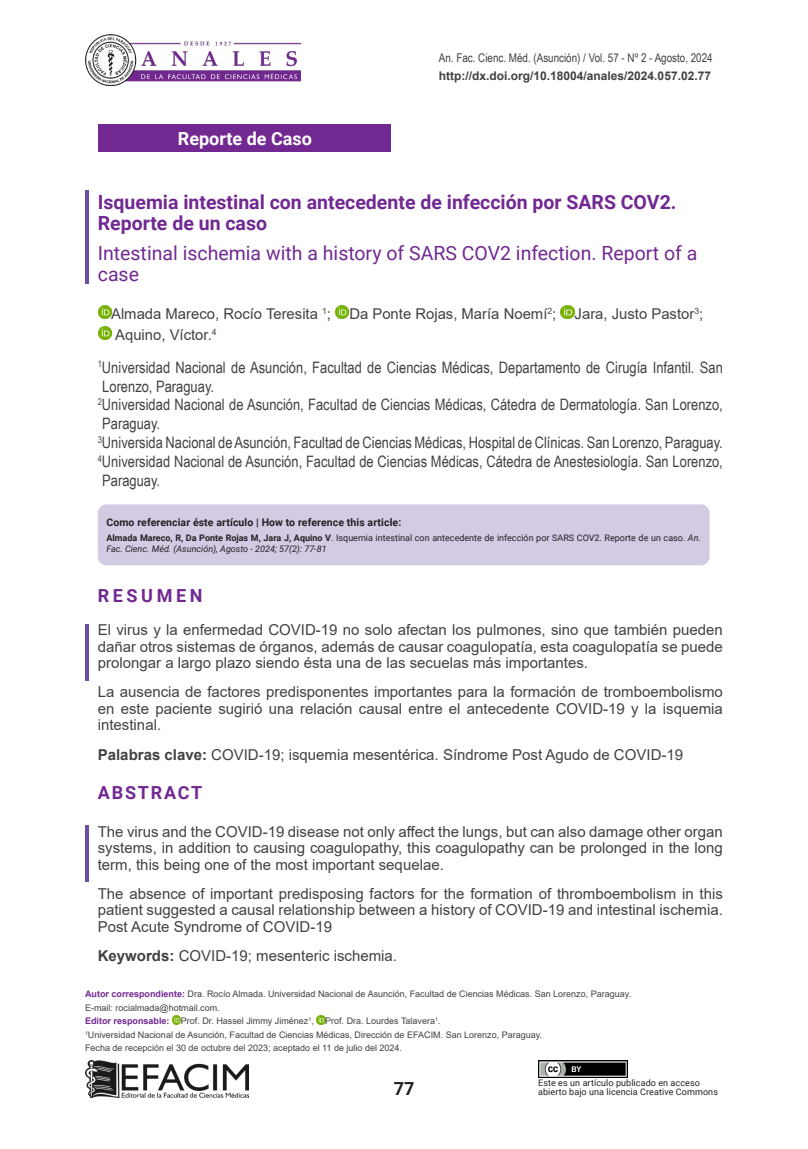
<style>
.page{position:relative;width:808px;height:1149px;background:#fff}
.page>*{position:absolute;margin:0;border:0;box-sizing:border-box;transform-origin:0 0}
.t1{font:700 19.5px/21px "Roboto";color:#712991}
.t2{font:19.5px/21px "Roboto";color:#712991}
.Tablas{font:700 18px "Roboto";color:#fff}
.t3{font:700 18px "Roboto";letter-spacing:.1em;color:#712991}
.t4{font:700 18px "Roboto";letter-spacing:.2em;color:#712991}
.t5{font:700 18px "Roboto";color:#231f20}
.t6{font:15.75px/18.9px "Arial Narrow";color:#414141}
.t7{font:15px/16.5px "Arial";color:#414141;text-align:justify}
.t8{font:14.85px "Arial";color:#414141}
.t9{font:12px "Arial Narrow";color:#414141}
.t10{font:700 12px "Arial";color:#414141}
.t11{font:700 10.5px "Roboto";letter-spacing:.01em;color:#231f20}
.t12{font:9px "Arial";color:#414141}
.t13{font:9px/10.8px "Roboto";color:#231f20}
.t14{font:700 9px "Arial";color:#712991}
.s1{font-weight:700}
.s2{font-style:italic}
.s3{font-weight:700;color:#712991}
</style>
<div class="page">
<hr style="left:85px;top:190px;width:4px;height:93px;background:#6d4da1">
<svg style="left:172px;top:1015px;width:9px;height:8px"></svg>
<svg style="left:316px;top:1015px;width:9px;height:8px"></svg>
<svg style="left:98px;top:305px;width:13px;height:13px"></svg>
<svg style="left:336px;top:305px;width:13px;height:13px"></svg>
<svg style="left:561px;top:305px;width:13px;height:13px"></svg>
<svg style="left:98px;top:326px;width:13px;height:13px"></svg>
<div style="left:98px;top:504px;width:611px;height:61px;background:#d3cae3;border-radius:9px"></div>
<div style="left:99px;top:124px;width:292px;height:28px;background:#712991"></div>
<hr style="left:85px;top:624px;width:4px;height:56px;background:#6d4da1">
<hr style="left:85px;top:825px;width:4px;height:56px;background:#6d4da1">
<img style="left:85px;top:1060px;width:163px;height:36px">
<img style="left:85px;top:34px;width:215px;height:51px">
<img style="left:538px;top:1060px;width:90px;height:16px">
<p class="Tablas" style="left:178px;top:126px;width:136px">Reporte de Caso</p>
<p class="t9" style="left:439px;top:49px;width:275px">An. Fac. Cienc. Méd. (Asunción) / Vol. 57 - Nº 2 - Agosto, 2024</p>
<p class="t10" style="left:439px;top:67px;width:274px">http://dx.doi.org/10.18004/anales/2024.057.02.77</p>
<p class="t1" style="left:98px;top:191px;width:580px">Isquemia intestinal con antecedente de infección por SARS COV2.<br>Reporte de un caso</p>
<p class="t2" style="left:98px;top:242px;width:601px">Intestinal ischemia with a history of SARS COV2 infection. Report of a case</p>
<p class="t8" style="left:111px;top:303px;width:594px">Almada Mareco, Rocío Teresita <sup>1</sup>; Da Ponte Rojas, María Noemí<sup>2</sup>; Jara, Justo Pastor<sup>3</sup>;</p>
<p class="t8" style="left:115px;top:324px;width:103px">Aquino, Víctor.<sup>4</sup></p>
<p class="t6" style="left:98px;top:357px;width:626px"><sup>1</sup>Universidad Nacional de Asunción, Facultad de Ciencias Médicas, Departamento de Cirugía Infantil. San<br>Lorenzo, Paraguay.</p>
<p class="t6" style="left:98px;top:394px;width:626px"><sup>2</sup>Universidad Nacional de Asunción, Facultad de Ciencias Médicas, Cátedra de Dermatología. San Lorenzo,<br>Paraguay.</p>
<p class="t6" style="left:98px;top:432px;width:627px"><sup>3</sup>Universida Nacional de Asunción, Facultad de Ciencias Médicas, Hospital de Clínicas. San Lorenzo, Paraguay.</p>
<p class="t6" style="left:98px;top:451px;width:627px"><sup>4</sup>Universidad Nacional de Asunción, Facultad de Ciencias Médicas, Cátedra de Anestesiología. San Lorenzo,<br>Paraguay.</p>
<p class="t11" style="left:106px;top:514px;width:296px">Como referenciar éste artículo | How to reference this article:</p>
<p class="t13" style="left:106px;top:532px;width:596px"><span class="s1">Almada Mareco, R, Da Ponte Rojas M, Jara J, Aquino V</span>. Isquemia intestinal con antecedente de infección por SARS COV2. Reporte de un caso. <span class="s2">An.<br>Fac. Cienc. Méd. (Asunción), Agosto - 2024; 57(2): 77-81</span></p>
<p class="t4" style="left:98px;top:583px;width:106px">RESUMEN</p>
<p class="t7" style="left:98px;top:621px;width:627px">El virus y la enfermedad COVID-19 no solo afectan los pulmones, sino que también pueden dañar otros sistemas de órganos, además de causar coagulopatía, esta coagulopatía se puede prolongar a largo plazo siendo ésta una de las secuelas más importantes.</p>
<p class="t7" style="left:98px;top:683px;width:626px">La ausencia de factores predisponentes importantes para la formación de tromboembolismo en este paciente sugirió una relación causal entre el antecedente COVID-19 y la isquemia intestinal.</p>
<p class="t7" style="left:98px;top:745px;width:587px"><span class="s1">Palabras clave:</span> COVID-19; isquemia mesentérica. Síndrome Post Agudo de COVID-19</p>
<p class="t3" style="left:98px;top:780px;width:106px">ABSTRACT</p>
<p class="t7" style="left:98px;top:822px;width:627px">The virus and the COVID-19 disease not only affect the lungs, but can also damage other organ systems, in addition to causing coagulopathy, this coagulopathy can be prolonged in the long term, this being one of the most important sequelae.</p>
<p class="t7" style="left:98px;top:884px;width:627px">The absence of important predisposing factors for the formation of thromboembolism in this patient suggested a causal relationship between a history of COVID-19 and intestinal ischemia.<br>Post Acute Syndrome of COVID-19</p>
<p class="t7" style="left:98px;top:947px;width:301px"><span class="s1">Keywords:</span> COVID-19; mesenteric ischemia.</p>
<p class="t12" style="left:85px;top:987px;width:548px"><span class="s3">Autor correspondiente:</span> Dra. Rocío Almada. Universidad Nacional de Asunción, Facultad de Ciencias Médicas. San Lorenzo, Paraguay.</p>
<p class="t12" style="left:85px;top:1000px;width:136px">E-mail: rocialmada@hotmail.com.</p>
<p class="t14" style="left:85px;top:1014px;width:86px">Editor responsable:</p>
<p class="t12" style="left:181px;top:1014px;width:134px">Prof. Dr. Hassel Jimmy Jiménez<sup>1</sup>,</p>
<p class="t12" style="left:325px;top:1014px;width:117px">Prof. Dra. Lourdes Talavera<sup>1</sup>.</p>
<p class="t12" style="left:85px;top:1027px;width:458px"><sup>1</sup>Universidad Nacional de Asunción, Facultad de Ciencias Médicas, Dirección de EFACIM. San Lorenzo, Paraguay.</p>
<p class="t12" style="left:85px;top:1041px;width:319px">Fecha de recepción el 30 de octubre del 2023; aceptado el 11 de julio del 2024.</p>
<p class="t5" style="left:394px;top:1075px;width:22px">77</p>
<p class="t13" style="left:538px;top:1077px;width:181px;line-height:9px">Este es un artículo publicado en acceso abierto bajo una licencia Creative Commons</p>
</div>
